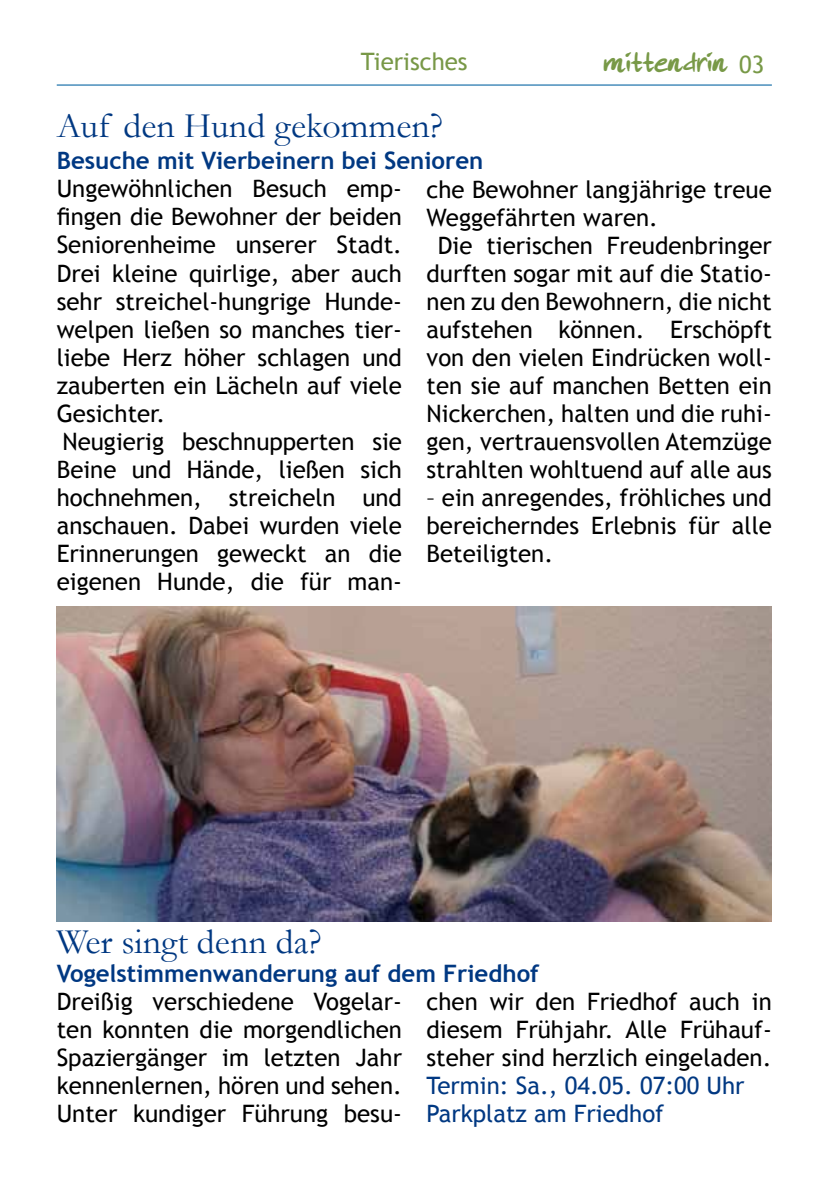
<style>
.page{position:relative;width:840px;height:1191px;background:#fff}
.page>*{position:absolute;margin:0;border:0;box-sizing:border-box;transform-origin:0 0}
.t1{font:36px "Garamond";color:#003882}
.t2{font:28px "Rodide Asis";color:#789947}
.t3{font:24px/28px "Trebuchet MS";color:#000;text-align:justify}
.t4{font:700 24px "Trebuchet MS";color:#003882}
.t5{font:24px/28px "Trebuchet MS";color:#003882}
.t6{font:24px "Trebuchet MS";color:#789847}
.s1{font-family:"Trebuchet MS";font-size:24px}
</style>
<div class="page">
<hr style="left:57px;top:84px;width:714px;height:2px;background:#488dbb">
<img style="left:57px;top:606px;width:714px;height:315px">
<p class="t6" style="left:361px;top:48px;width:108px">Tierisches</p>
<p class="t2" style="left:603px;top:49px;width:162px">mittendrin <span class="s1">03</span></p>
<h1 class="t1" style="left:57px;top:104px;width:387px">Auf den Hund gekommen?</h1>
<p class="t4" style="left:57px;top:146px;width:428px">Besuche mit Vierbeinern bei Senioren</p>
<p class="t3" style="left:57px;top:175px;width:346px;text-align:left">Ungewöhnlichen Besuch emp&shy;fingen die Bewohner der beiden<br>Seniorenheime unserer Stadt.<br>Drei kleine quirlige, aber auch sehr streichel-hungrige Hunde&shy;welpen ließen so manches tier&shy;liebe Herz höher schlagen und zauberten ein Lächeln auf viele<br>Gesichter.<br>Neugierig beschnupperten sie<br>Beine und Hände, ließen sich hochnehmen, streicheln und anschauen. Dabei wurden viele<br>Erinnerungen geweckt an die eigenen Hunde, die für man-</p>
<p class="t3" style="left:426px;top:175px;width:346px">che Bewohner langjährige treue</p>
<p class="t3" style="left:426px;top:203px;width:233px">Weggefährten waren.</p>
<p class="t3" style="left:437px;top:231px;width:335px">Die tierischen Freudenbringer</p>
<p class="t3" style="left:426px;top:259px;width:346px">durften sogar mit auf die Statio-</p>
<p class="t3" style="left:426px;top:287px;width:346px">nen zu den Bewohnern, die nicht</p>
<p class="t3" style="left:426px;top:315px;width:346px">aufstehen können. Erschöpft</p>
<p class="t3" style="left:426px;top:343px;width:346px">von den vielen Eindrücken woll-</p>
<p class="t3" style="left:426px;top:371px;width:346px">ten sie auf manchen Betten ein</p>
<p class="t3" style="left:426px;top:399px;width:346px">Nickerchen, halten und die ruhi-</p>
<p class="t3" style="left:426px;top:427px;width:346px">gen, vertrauensvollen Atemzüge</p>
<p class="t3" style="left:426px;top:455px;width:346px">strahlten wohltuend auf alle aus</p>
<p class="t3" style="left:426px;top:483px;width:346px">– ein anregendes, fröhliches und bereicherndes Erlebnis für alle Beteiligten.</p>
<h1 class="t1" style="left:56px;top:920px;width:266px">Wer singt denn da?</h1>
<p class="t4" style="left:57px;top:958px;width:483px">Vogelstimmenwanderung auf dem Friedhof</p>
<p class="t3" style="left:57px;top:987px;width:346px">Dreißig verschiedene Vogelar&shy;ten konnten die morgendlichen Spaziergänger im letzten Jahr kennenlernen, hören und sehen.<br>Unter kundiger Führung besu-</p>
<p class="t3" style="left:426px;top:987px;width:346px">chen wir den Friedhof auch in diesem Frühjahr. Alle Frühauf&shy;steher sind herzlich eingeladen.</p>
<p class="t5" style="left:426px;top:1071px;width:319px">Termin: Sa., 04.05. 07:00 Uhr<br>Parkplatz am Friedhof</p>
</div>
